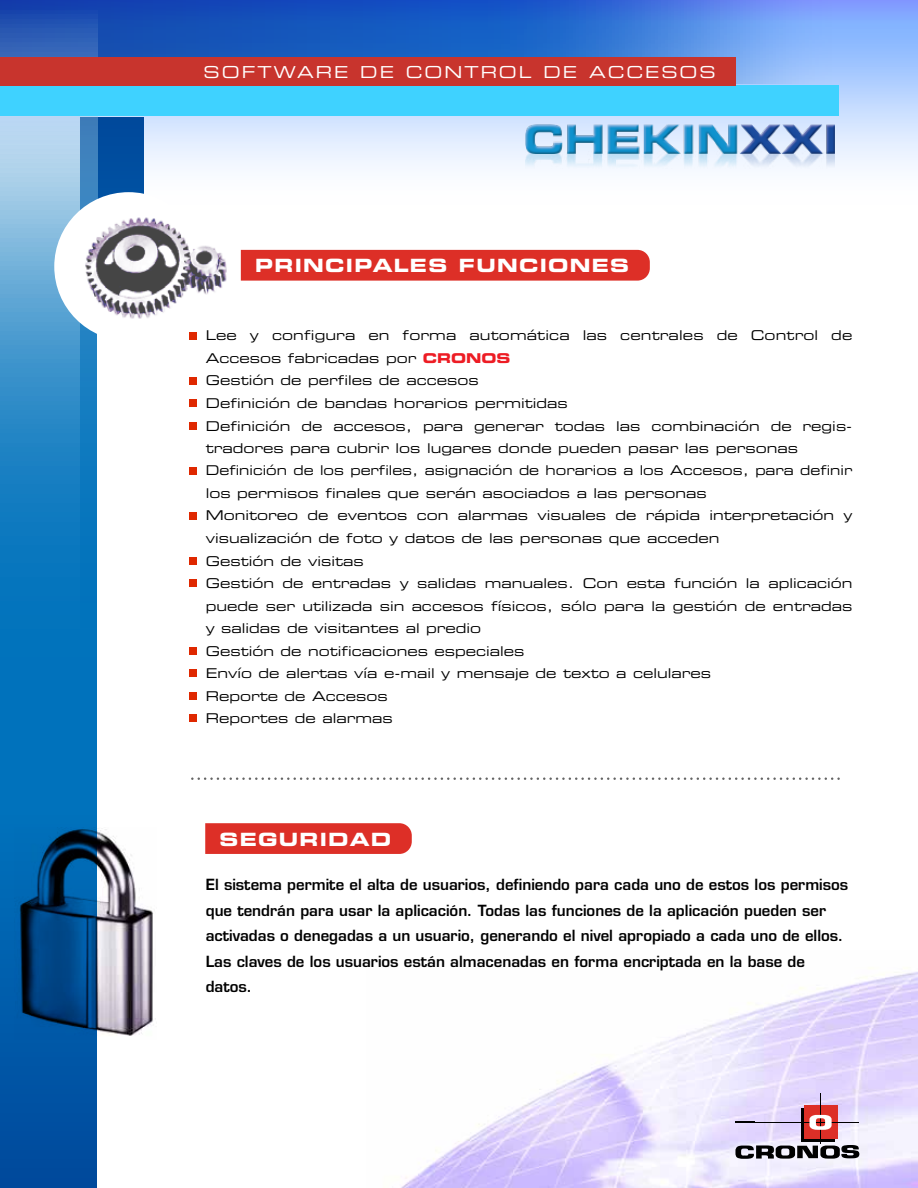
<style>
.page{position:relative;width:918px;height:1188px;background:#fff}
.page>*{position:absolute;margin:0;border:0;box-sizing:border-box;transform-origin:0 0}
.t1{font:18.3px "Eurostile Bold Extended Two";letter-spacing:.07em;color:#fff}
.t2{font:16.5px "Eurostile Extended Two";letter-spacing:.12em;color:#fff}
.t3{font:600 15px/25.5px "Eurostile";color:#000}
.t4{font:13.5px/22.5px "Eurostile Extended Two";color:#000}
.s1{font-family:"Eurostile Bold Extended Two";color:#ed1c24}
</style>
<div class="page">
<img style="left:401px;top:971px;width:517px;height:217px">
<div style="left:0;top:0;width:918px;height:205px;background:linear-gradient(to bottom,#74a4ff,#fff)"></div>
<svg style="left:98px;top:0;width:740px;height:84px;background:#3570cf"></svg>
<div style="left:80px;top:117px;width:64px;height:1071px;background:#004d9e"></div>
<svg style="left:0;top:0;width:98px;height:1188px;background:#267dc0"></svg>
<div style="left:0;top:85px;width:839px;height:31px;background:#3fd2ff"></div>
<div style="left:0;top:57px;width:736px;height:28px;background:#c8342d"></div>
<div style="left:97px;top:307px;width:59px;height:881px;background:#fff"></div>
<svg style="left:191px;top:777px;width:649px;height:3px"></svg>
<img style="left:0;top:508px;width:4px;height:680px">
<div style="left:54px;top:192px;width:149px;height:149px;background:#fff;border-radius:50%"></div>
<img style="left:525px;top:123px;width:310px;height:47px">
<img style="left:14px;top:828px;width:142px;height:211px">
<svg style="left:205px;top:823px;width:207px;height:31px;background:#dd332b"></svg>
<div style="left:241px;top:250px;width:409px;height:31px;background:#dd2f27"></div>
<div style="left:190px;top:332px;width:7px;height:8px;background:#df2800"></div>
<div style="left:190px;top:377px;width:7px;height:7px;background:#df2800"></div>
<div style="left:190px;top:400px;width:7px;height:7px;background:#df2800"></div>
<div style="left:190px;top:422px;width:7px;height:7px;background:#df2800"></div>
<div style="left:190px;top:467px;width:7px;height:7px;background:#df2800"></div>
<div style="left:190px;top:512px;width:7px;height:7px;background:#df2800"></div>
<div style="left:190px;top:557px;width:7px;height:7px;background:#df2800"></div>
<div style="left:190px;top:580px;width:7px;height:7px;background:#df2800"></div>
<div style="left:190px;top:647px;width:7px;height:7px;background:#df2800"></div>
<div style="left:190px;top:670px;width:7px;height:7px;background:#df2800"></div>
<div style="left:190px;top:692px;width:7px;height:7px;background:#df2800"></div>
<div style="left:190px;top:715px;width:7px;height:7px;background:#df2800"></div>
<img style="left:85px;top:217px;width:142px;height:102px">
<div style="left:801px;top:1108px;width:34px;height:34px;background:#000"></div>
<div style="left:804px;top:1106px;width:33px;height:33px;background:#dd2f27"></div>
<svg style="left:736px;top:1121px;width:19px;height:1px"></svg>
<hr style="left:736px;top:1122px;width:122px;height:1px;background:#000">
<hr style="left:820px;top:1093px;width:1px;height:50px;background:#000">
<svg style="left:809px;top:1115px;width:23px;height:15px"></svg>
<img style="left:800px;top:1142px;width:15px;height:21px">
<img style="left:837px;top:1140px;width:27px;height:23px">
<img style="left:759px;top:1142px;width:13px;height:21px">
<img style="left:731px;top:1142px;width:28px;height:21px">
<img style="left:772px;top:1142px;width:28px;height:21px">
<img style="left:815px;top:1142px;width:29px;height:21px">
<svg style="left:735px;top:1145px;width:124px;height:14px"></svg>
<p class="t2" style="left:204px;top:61px;width:514px">SOFTWARE DE CONTROL DE ACCESOS</p>
<h1 class="t1" style="left:255px;top:253px;width:376px">PRINCIPALES FUNCIONES</h1>
<p class="t4" style="left:206px;top:324px;width:648px">Lee y configura en forma automática las centrales de Control de Accesos fabricadas por <span class="s1">CRONOS<br></span>Gestión de perfiles de accesos<br>Definición de bandas horarios permitidas<br>Definición de accesos, para generar todas las combinación de regis&shy;tradores para cubrir los lugares donde pueden pasar las personas Definición de los perfiles, asignación de horarios a los Accesos, para definir los permisos finales que serán asociados a las personas<br>Monitoreo de eventos con alarmas visuales de rápida interpretación y visualización de foto y datos de las personas que acceden<br>Gestión de visitas<br>Gestión de entradas y salidas manuales. Con esta función la aplicación puede ser utilizada sin accesos físicos, sólo para la gestión de entradas y salidas de visitantes al predio<br>Gestión de notificaciones especiales<br>Envío de alertas vía e-mail y mensaje de texto a celulares<br>Reporte de Accesos<br>Reportes de alarmas</p>
<h1 class="t1" style="left:220px;top:826px;width:173px">SEGURIDAD</h1>
<p class="t3" style="left:206px;top:872px;width:644px">El sistema permite el alta de usuarios, definiendo para cada uno de estos los permisos que tendrán para usar la aplicación. Todas las funciones de la aplicación pueden ser activadas o denegadas a un usuario, generando el nivel apropiado a cada uno de ellos.<br>Las claves de los usuarios están almacenadas en forma encriptada en la base de datos.</p>
</div>
